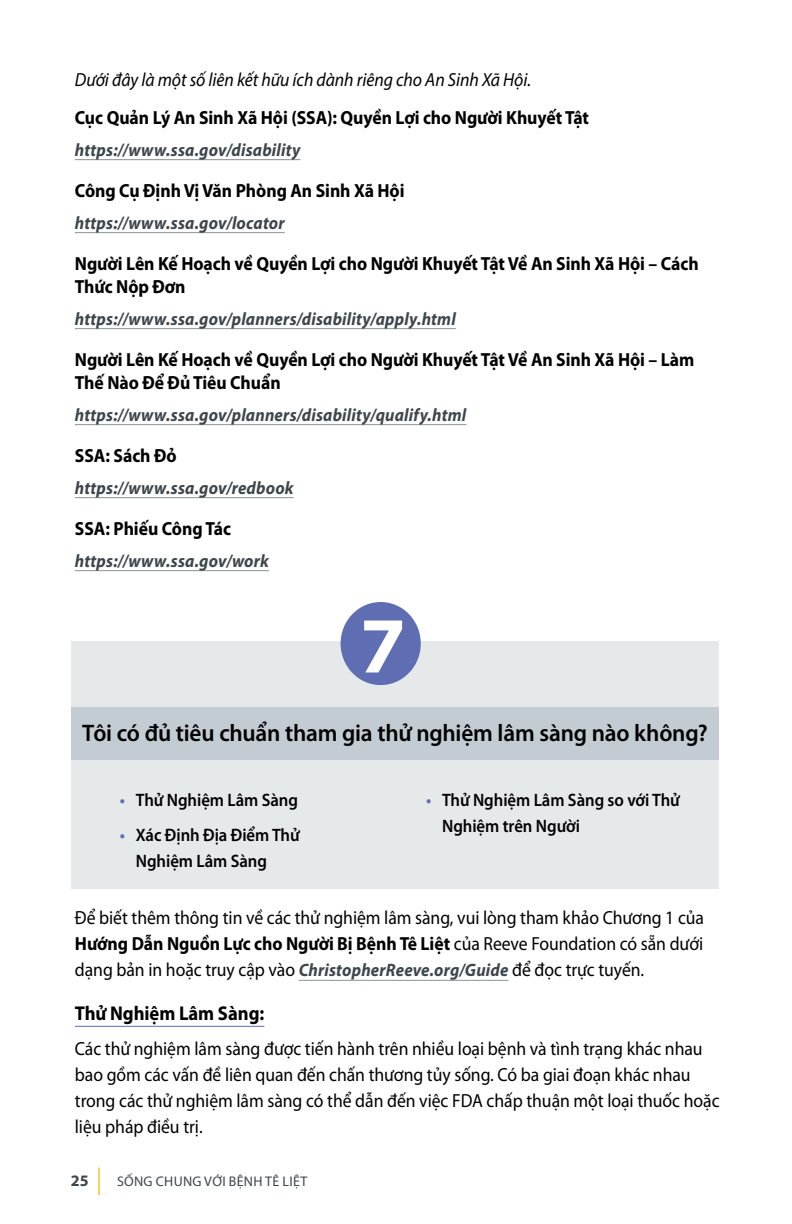
<style>
.page{position:relative;width:792px;height:1224px;background:#fff}
.page>*{position:absolute;margin:0;border:0;box-sizing:border-box;transform-origin:0 0}
.t1{font:700 74.2px "Gotham";color:#fff}
.t2{font:600 24px "Myriad Pro";letter-spacing:-.01em;color:#000}
.t3{font:700 20px "Myriad Pro";letter-spacing:-.005em;color:#000;scale:.93 1}
.t4{font:19px/26px "Myriad Pro";letter-spacing:-.005em;color:#000;text-align:justify;scale:.93 1}
.t5{font:700 19px/23px "Myriad Pro";letter-spacing:-.005em;color:#000;scale:.93 1}
.t6{font:italic 19px "Myriad Pro";letter-spacing:-.005em;color:#000;scale:.93 1}
.t7{font:italic 700 18px "Myriad Pro";letter-spacing:.01em;color:#3d464c;scale:.93 1}
.t8{font:600 18px/26px "Myriad Pro";letter-spacing:-.005em;color:#000;scale:.93 1}
.t9{font:700 16px "Myriad Pro";color:#3d464c}
.t10{font:14px "Myriad Pro";letter-spacing:.02em;color:#3d464c}
.s1{color:#5f6db3}
.s2{font-weight:700}
.s3{font-weight:700;font-style:italic;font-size:18px;color:#3d464c}
</style>
<div class="page">
<hr style="left:98px;top:1168px;width:2px;height:27px;background:#ffc425">
<hr style="left:75px;top:159px;width:225px;height:1px;background:#899198">
<hr style="left:75px;top:232px;width:210px;height:1px;background:#899198">
<hr style="left:75px;top:328px;width:381px;height:1px;background:#899198">
<hr style="left:75px;top:424px;width:391px;height:1px;background:#899198">
<hr style="left:75px;top:497px;width:219px;height:1px;background:#899198">
<hr style="left:75px;top:570px;width:194px;height:1px;background:#899198">
<hr style="left:299px;top:980px;width:209px;height:1px;background:#899198">
<hr style="left:75px;top:1026px;width:189px;height:1px;background:#5f6db3">
<div style="left:71px;top:641px;width:648px;height:247px;background:#e6e9ea"></div>
<div style="left:71px;top:707px;width:648px;height:53px;background:#c3ccd2"></div>
<div style="left:341px;top:602px;width:80px;height:83px;background:#5f6db3;border-radius:50%"></div>
<p class="t6" style="left:75px;top:68px;width:492px">Dưới đây là một số liên kết hữu ích dành riêng cho An Sinh Xã Hội.</p>
<p class="t5" style="left:75px;top:105px;width:554px">Cục Quản Lý An Sinh Xã Hội (SSA): Quyền Lợi cho Người Khuyết Tật</p>
<p class="t7" style="left:75px;top:138px;width:244px">https://www.ssa.gov/disability</p>
<p class="t5" style="left:75px;top:178px;width:356px">Công Cụ Định Vị Văn Phòng An Sinh Xã Hội</p>
<p class="t7" style="left:75px;top:211px;width:227px">https://www.ssa.gov/locator</p>
<p class="t5" style="left:75px;top:251px;width:672px">Người Lên Kế Hoạch về Quyền Lợi cho Người Khuyết Tật Về An Sinh Xã Hội – Cách<br>Thức Nộp Đơn</p>
<p class="t7" style="left:75px;top:307px;width:411px">https://www.ssa.gov/planners/disability/apply.html</p>
<p class="t5" style="left:75px;top:347px;width:668px">Người Lên Kế Hoạch về Quyền Lợi cho Người Khuyết Tật Về An Sinh Xã Hội – Làm<br>Thế Nào Để Đủ Tiêu Chuẩn</p>
<p class="t7" style="left:75px;top:403px;width:422px">https://www.ssa.gov/planners/disability/qualify.html</p>
<p class="t5" style="left:75px;top:443px;width:111px">SSA: Sách Đỏ</p>
<p class="t7" style="left:75px;top:476px;width:237px">https://www.ssa.gov/redbook</p>
<p class="t5" style="left:75px;top:516px;width:170px">SSA: Phiếu Công Tác</p>
<p class="t7" style="left:75px;top:549px;width:210px">https://www.ssa.gov/work</p>
<h1 class="t1" style="left:359px;top:597px;width:48px">7</h1>
<p class="t2" style="left:82px;top:718px;width:627px">Tôi có đủ tiêu chuẩn tham gia thử nghiệm lâm sàng nào không?</p>
<p class="t8" style="left:120px;top:787px;width:193px"><span class="s1">•</span> Thử Nghiệm Lâm Sàng</p>
<p class="t8" style="left:136px;top:822px;width:178px;text-indent:-16px"><span class="s1">•</span> Xác Định Địa Điểm Thử<br>Nghiệm Lâm Sàng</p>
<p class="t8" style="left:442px;top:787px;width:257px;text-indent:-16px"><span class="s1">•</span> Thử Nghiệm Lâm Sàng so với Thử<br>Nghiệm trên Người</p>
<p class="t4" style="left:75px;top:905px;width:678px">Để biết thêm thông tin về các thử nghiệm lâm sàng, vui lòng tham khảo Chương 1 của <span class="s2">Hướng Dẫn Nguồn Lực cho Người Bị Bệnh Tê Liệt</span> của Reeve Foundation có sẵn dưới dạng bản in hoặc truy cập vào <span class="s3">ChristopherReeve.org/Guide</span> để đọc trực tuyến.</p>
<p class="t3" style="left:75px;top:1001px;width:205px">Thử Nghiệm Lâm Sàng:</p>
<p class="t4" style="left:75px;top:1036px;width:695px;text-align:left">Các thử nghiệm lâm sàng được tiến hành trên nhiều loại bệnh và tình trạng khác nhau bao gồm các vấn đề liên quan đến chấn thương tủy sống. Có ba giai đoạn khác nhau trong các thử nghiệm lâm sàng có thể dẫn đến việc FDA chấp thuận một loại thuốc hoặc liệu pháp điều trị.</p>
<p class="t9" style="left:71px;top:1170px;width:19px">25</p>
<p class="t10" style="left:117px;top:1172px;width:192px">SỐNG CHUNG VỚI BỆNH TÊ LIỆT</p>
</div>
